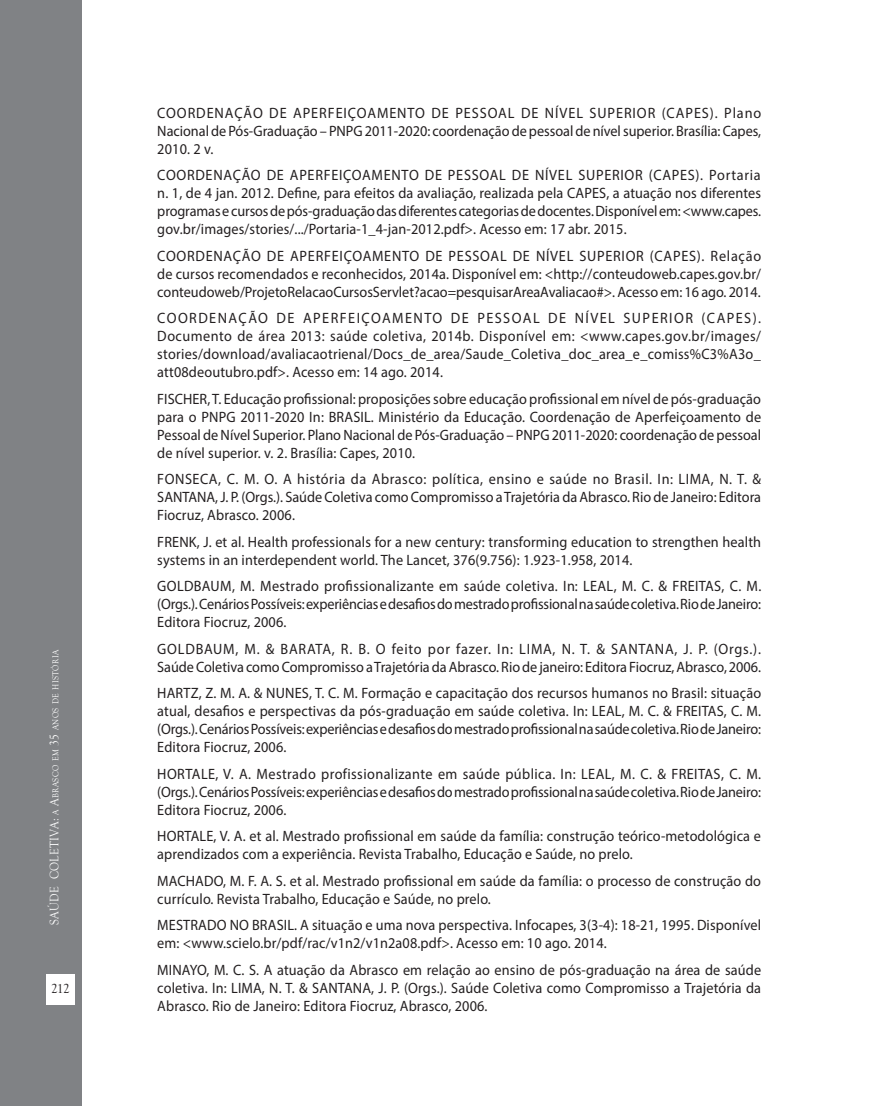
<style>
.page{position:relative;width:893px;height:1106px;background:#fff}
.page>*{position:absolute;margin:0;border:0;box-sizing:border-box;transform-origin:0 0}
.t1{font:15px/18px "Myriad Pro";letter-spacing:.01em;color:#231f20;text-align:justify;scale:.95 1}
.t2{font:13.5px "Goudy Old Style T";color:#231f20}
.t3{font:8.85px "Goudy Old Style T";letter-spacing:.04em;color:#fff;scale:.9 1}
.s1{font-size:12.75px}
</style>
<div class="page">
<div style="left:0;top:0;width:82px;height:1106px;background:#808285"></div>
<div style="left:46px;top:973px;width:29px;height:31px;background:#fff"></div>
<p class="t3" style="left:51px;top:925px;width:307px;rotate:-90deg"><span class="s1">SAÚDE COLETIVA:</span> a <span class="s1">A</span>brasco em <span class="s1">35</span> anos de história</p>
<p class="t2" style="left:51px;top:981px;width:20px">212</p>
<p class="t1" style="left:157px;top:103px;width:637px">COORDENAÇÃO DE APERFEIÇOAMENTO DE PESSOAL DE NÍVEL SUPERIOR (CAPES). Plano Nacional de Pós-Graduação – PNPG 2011-2020: coordenação de pessoal de nível superior. Brasília: Capes, 2010. 2 v.</p>
<p class="t1" style="left:157px;top:166px;width:637px">COORDENAÇÃO DE APERFEIÇOAMENTO DE PESSOAL DE NÍVEL SUPERIOR (CAPES). Portaria n. 1, de 4 jan. 2012. Define, para efeitos da avaliação, realizada pela CAPES, a atuação nos diferentes programas e cursos de pós-graduação das diferentes categorias de docentes. Disponível em: &lt;www.capes. gov.br/images/stories/.../Portaria-1_4-jan-2012.pdf&gt;. Acesso em: 17 abr. 2015.</p>
<p class="t1" style="left:157px;top:246px;width:637px">COORDENAÇÃO DE APERFEIÇOAMENTO DE PESSOAL DE NÍVEL SUPERIOR (CAPES). Relação de cursos recomendados e reconhecidos, 2014a. Disponível em: &lt;http://conteudoweb.capes.gov.br/ conteudoweb/ProjetoRelacaoCursosServlet?acao=pesquisarAreaAvaliacao#&gt;. Acesso em: 16 ago. 2014.</p>
<p class="t1" style="left:157px;top:309px;width:637px">COORDENAÇÃO DE APERFEIÇOAMENTO DE PESSOAL DE NÍVEL SUPERIOR (CAPES).<br>Documento de área 2013: saúde coletiva, 2014b. Disponível em: &lt;www.capes.gov.br/images/ stories/download/avaliacaotrienal/Docs_de_area/Saude_Coletiva_doc_area_e_comiss%C3%A3o_ att08deoutubro.pdf&gt;. Acesso em: 14 ago. 2014.</p>
<p class="t1" style="left:157px;top:389px;width:637px">FISCHER, T. Educação profissional: proposições sobre educação profissional em nível de pós-graduação para o PNPG 2011-2020 In: BRASIL. Ministério da Educação. Coordenação de Aperfeiçoamento de Pessoal de Nível Superior. Plano Nacional de Pós-Graduação – PNPG 2011-2020: coordenação de pessoal de nível superior. v. 2. Brasília: Capes, 2010.</p>
<p class="t1" style="left:157px;top:470px;width:637px">FONSECA, C. M. O. A história da Abrasco: política, ensino e saúde no Brasil. In: LIMA, N. T. &amp; SANTANA, J. P. (Orgs.). Saúde Coletiva como Compromisso a Trajetória da Abrasco. Rio de Janeiro: Editora Fiocruz, Abrasco. 2006.</p>
<p class="t1" style="left:157px;top:532px;width:637px">FRENK, J. et al. Health professionals for a new century: transforming education to strengthen health systems in an interdependent world. The Lancet, 376(9.756): 1.923-1.958, 2014.</p>
<p class="t1" style="left:157px;top:577px;width:637px">GOLDBAUM, M. Mestrado profissionalizante em saúde coletiva. In: LEAL, M. C. &amp; FREITAS, C. M. (Orgs.). Cenários Possíveis: experiências e desafios do mestrado profissional na saúde coletiva. Rio de Janeiro:<br>Editora Fiocruz, 2006.</p>
<p class="t1" style="left:157px;top:639px;width:637px">GOLDBAUM, M. &amp; BARATA, R. B. O feito por fazer. In: LIMA, N. T. &amp; SANTANA, J. P. (Orgs.).<br>Saúde Coletiva como Compromisso a Trajetória da Abrasco. Rio de janeiro: Editora Fiocruz, Abrasco, 2006.</p>
<p class="t1" style="left:157px;top:684px;width:637px">HARTZ, Z. M. A. &amp; NUNES, T. C. M. Formação e capacitação dos recursos humanos no Brasil: situação atual, desafios e perspectivas da pós-graduação em saúde coletiva. In: LEAL, M. C. &amp; FREITAS, C. M. (Orgs.). Cenários Possíveis: experiências e desafios do mestrado profissional na saúde coletiva. Rio de Janeiro:<br>Editora Fiocruz, 2006.</p>
<p class="t1" style="left:157px;top:764px;width:637px">HORTALE, V. A. Mestrado profissionalizante em saúde pública. In: LEAL, M. C. &amp; FREITAS, C. M. (Orgs.). Cenários Possíveis: experiências e desafios do mestrado profissional na saúde coletiva. Rio de Janeiro:<br>Editora Fiocruz, 2006.</p>
<p class="t1" style="left:157px;top:827px;width:637px">HORTALE, V. A. et al. Mestrado profissional em saúde da família: construção teórico-metodológica e aprendizados com a experiência. Revista Trabalho, Educação e Saúde, no prelo.</p>
<p class="t1" style="left:157px;top:871px;width:637px">MACHADO, M. F. A. S. et al. Mestrado profissional em saúde da família: o processo de construção do currículo. Revista Trabalho, Educação e Saúde, no prelo.</p>
<p class="t1" style="left:157px;top:916px;width:637px">MESTRADO NO BRASIL. A situação e uma nova perspectiva. Infocapes, 3(3-4): 18-21, 1995. Disponível em: &lt;www.scielo.br/pdf/rac/v1n2/v1n2a08.pdf&gt;. Acesso em: 10 ago. 2014.</p>
<p class="t1" style="left:157px;top:960px;width:637px">MINAYO, M. C. S. A atuação da Abrasco em relação ao ensino de pós-graduação na área de saúde coletiva. In: LIMA, N. T. &amp; SANTANA, J. P. (Orgs.). Saúde Coletiva como Compromisso a Trajetória da Abrasco. Rio de Janeiro: Editora Fiocruz, Abrasco, 2006.</p>
</div>
